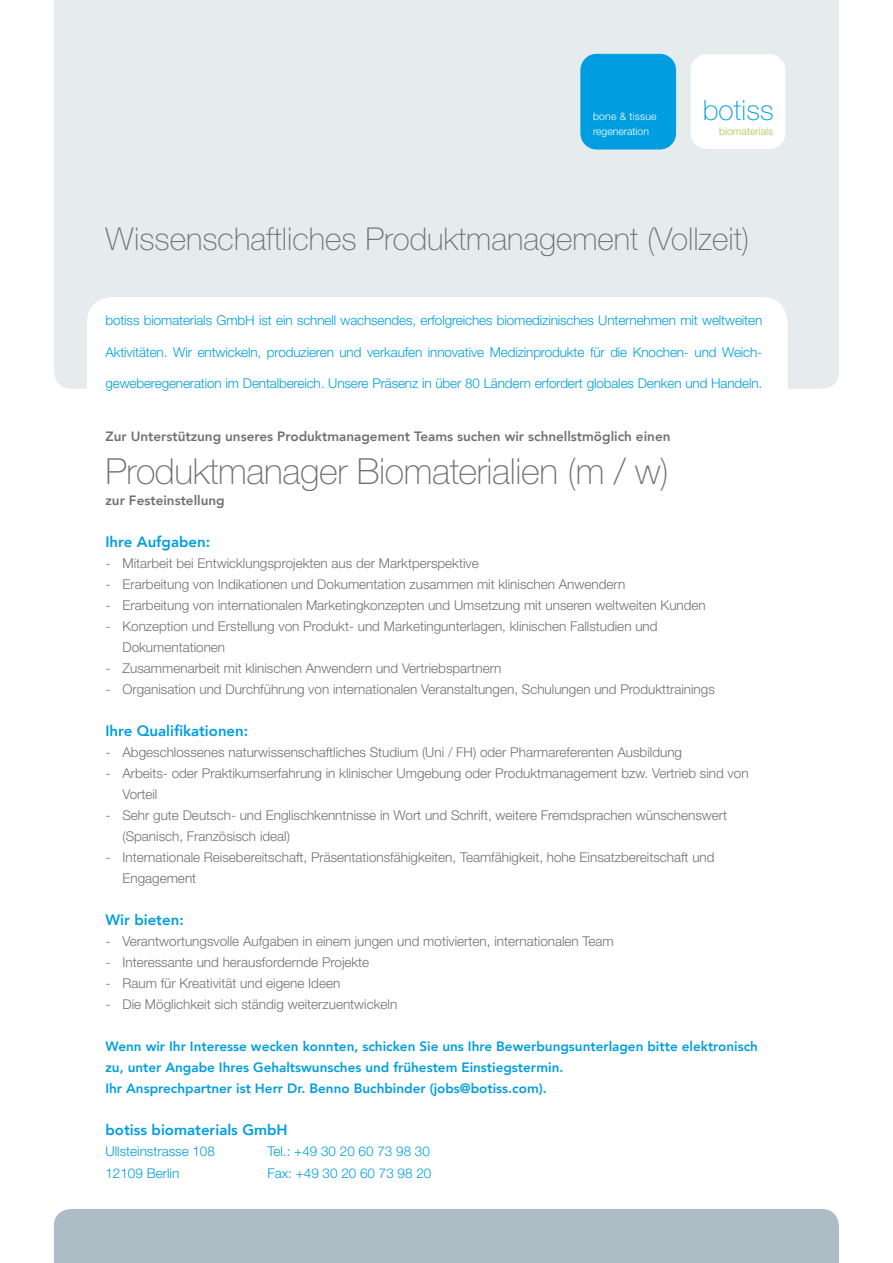
<style>
.page{position:relative;width:893px;height:1263px;background:#fff}
.page>*{position:absolute;margin:0;border:0;box-sizing:border-box;transform-origin:0 0}
.t1{font:100 36px "Helvetica Neue LT Pro";letter-spacing:-.01em;color:#707172}
.t2{font:100 31.5px "Helvetica Neue LT Pro";color:#707172}
.t3{font:100 28.05px "Helvetica Neue LT Pro";letter-spacing:.01em;color:#009ee0}
.t4{font:800 15px "Avenir";color:#009ee0}
.t5{font:300 13.5px/21px "Helvetica Neue LT Pro";color:#707172}
.t6{font:300 13.5px "Helvetica Neue LT Pro";letter-spacing:-.01em;color:#009ee0}
.t7{font:800 13.5px/21px "Avenir";color:#009ee0}
.t8{font:800 13.5px "Avenir";color:#707172}
.t9{font:300 10.5px/15.1px "Helvetica Neue LT Pro";color:#fff}
.t10{font:300 10.5px "Helvetica Neue LT Pro";color:#a3c646}
</style>
<div class="page">
<div style="left:54px;top:0;width:785px;height:389px;background:#e6ebee"></div>
<div style="left:54px;top:1209px;width:785px;height:54px;background:#aebdc5"></div>
<div style="left:87px;top:297px;width:701px;height:240px;background:#fff;border-radius:26px"></div>
<div style="left:691px;top:54px;width:94px;height:95px;background:#fff;border-radius:16px"></div>
<div style="left:581px;top:54px;width:95px;height:95px;background:#009ee0;border-radius:16px"></div>
<div style="left:581px;top:54px;width:95px;height:95px;border:1px solid #009ee0;border-radius:16px"></div>
<p class="t9" style="left:593px;top:108px;width:65px">bone &amp; tissue regeneration</p>
<h3 class="t3" style="left:703px;top:94px;width:72px">botiss</h3>
<p class="t10" style="left:719px;top:125px;width:55px">biomaterials</p>
<h2 class="t2" style="left:105px;top:221px;width:645px">Wissenschaftliches Produktmanagement (Vollzeit)</h2>
<p class="t6" style="left:105px;top:312px;width:658px">botiss biomaterials GmbH ist ein schnell wachsendes, erfolgreiches biomedizinisches Unternehmen mit weltweiten</p>
<p class="t6" style="left:105px;top:344px;width:658px">Aktivitäten. Wir entwickeln, produzieren und verkaufen innovative Medizinprodukte für die Knochen- und Weich-</p>
<p class="t6" style="left:105px;top:375px;width:658px">geweberegeneration im Dentalbereich. Unsere Präsenz in über 80 Ländern erfordert globales Denken und Handeln.</p>
<p class="t8" style="left:105px;top:425px;width:566px">Zur Unterstützung unseres Produktmanagement Teams suchen wir schnellstmöglich einen</p>
<h1 class="t1" style="left:105px;top:450px;width:565px">Produktmanager Biomaterialien (m / w)</h1>
<p class="t8" style="left:105px;top:490px;width:121px">zur Festeinstellung</p>
<p class="t4" style="left:105px;top:530px;width:106px">Ihre Aufgaben:</p>
<p class="t5" style="left:105px;top:552px;width:375px">- Mitarbeit bei Entwicklungsprojekten aus der Marktperspektive</p>
<p class="t5" style="left:105px;top:573px;width:521px">- Erarbeitung von Indikationen und Dokumentation zusammen mit klinischen Anwendern</p>
<p class="t5" style="left:105px;top:594px;width:602px">- Erarbeitung von internationalen Marketingkonzepten und Umsetzung mit unseren weltweiten Kunden</p>
<p class="t5" style="left:122px;top:615px;width:537px;text-indent:-17px">- Konzeption und Erstellung von Produkt- und Marketingunterlagen, klinischen Fallstudien und<br>Dokumentationen</p>
<p class="t5" style="left:105px;top:657px;width:398px">- Zusammenarbeit mit klinischen Anwendern und Vertriebspartnern</p>
<p class="t5" style="left:105px;top:678px;width:611px">- Organisation und Durchführung von internationalen Veranstaltungen, Schulungen und Produkttrainings</p>
<p class="t4" style="left:105px;top:719px;width:144px">Ihre Qualifikationen:</p>
<p class="t5" style="left:105px;top:741px;width:578px">- Abgeschlossenes naturwissenschaftliches Studium (Uni / FH) oder Pharmareferenten Ausbildung</p>
<p class="t5" style="left:122px;top:762px;width:628px;text-indent:-17px">- Arbeits- oder Praktikumserfahrung in klinischer Umgebung oder Produktmanagement bzw. Vertrieb sind von<br>Vorteil</p>
<p class="t5" style="left:122px;top:804px;width:606px;text-indent:-17px">- Sehr gute Deutsch- und Englischkenntnisse in Wort und Schrift, weitere Fremdsprachen wünschenswert (Spanisch, Französisch ideal)</p>
<p class="t5" style="left:122px;top:846px;width:594px;text-indent:-17px">- Internationale Reisebereitschaft, Präsentationsfähigkeiten, Teamfähigkeit, hohe Einsatzbereitschaft und<br>Engagement</p>
<p class="t4" style="left:105px;top:908px;width:80px">Wir bieten:</p>
<p class="t5" style="left:105px;top:930px;width:510px">- Verantwortungsvolle Aufgaben in einem jungen und motivierten, internationalen Team</p>
<p class="t5" style="left:105px;top:951px;width:265px">- Interessante und herausfordernde Projekte</p>
<p class="t5" style="left:105px;top:972px;width:236px">- Raum für Kreativität und eigene Ideen</p>
<p class="t5" style="left:105px;top:993px;width:293px">- Die Möglichkeit sich ständig weiterzuentwickeln</p>
<p class="t7" style="left:105px;top:1036px;width:654px">Wenn wir Ihr Interesse wecken konnten, schicken Sie uns Ihre Bewerbungsunterlagen bitte elektronisch zu, unter Angabe Ihres Gehaltswunsches und frühestem Einstiegstermin.<br>Ihr Ansprechpartner ist Herr Dr. Benno Buchbinder (jobs@botiss.com).</p>
<p class="t4" style="left:105px;top:1118px;width:184px">botiss biomaterials GmbH</p>
<p class="t6" style="left:105px;top:1143px;width:111px">Ullsteinstrasse 108</p>
<p class="t6" style="left:267px;top:1143px;width:164px">Tel.: +49 30 20 60 73 98 30</p>
<p class="t6" style="left:105px;top:1164px;width:75px">12109 Berlin</p>
<p class="t6" style="left:267px;top:1164px;width:165px">Fax: +49 30 20 60 73 98 20</p>
</div>
